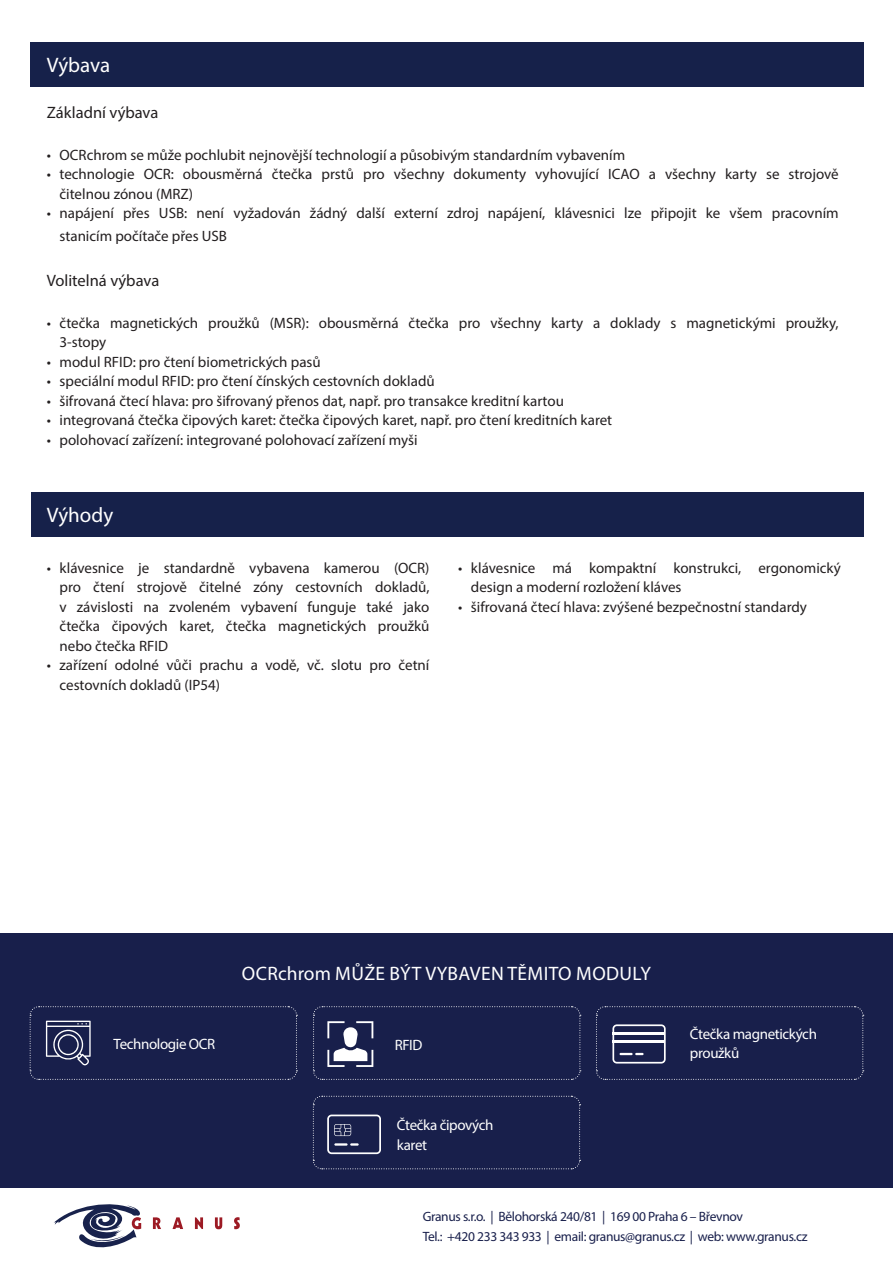
<style>
.page{position:relative;width:893px;height:1263px;background:#fff}
.page>*{position:absolute;margin:0;border:0;box-sizing:border-box;transform-origin:0 0}
.t1{font:21px "Myriad Pro";color:#fff}
.t2{font:19.5px "Myriad Pro";letter-spacing:.02em;color:#fff}
.t3{font:16.5px "Myriad Pro";color:#231f20}
.t4{font:15px/19.5px "Myriad Pro";color:#231f20}
.t5{font:15px/19.5px "Myriad Pro";letter-spacing:-.025em;color:#fff}
.t6{font:13.5px "Myriad Pro";letter-spacing:-.025em;color:#181f4b}
</style>
<div class="page">
<div style="left:0;top:933px;width:893px;height:254px;background:#181f4b"></div>
<div style="left:30px;top:43px;width:833px;height:44px;background:#16214a"></div>
<div style="left:31px;top:492px;width:832px;height:45px;background:#16214a"></div>
<svg style="left:234px;top:1217px;width:6px;height:12px"></svg>
<svg style="left:215px;top:1217px;width:7px;height:12px"></svg>
<svg style="left:195px;top:1217px;width:8px;height:12px"></svg>
<svg style="left:173px;top:1217px;width:10px;height:12px"></svg>
<svg style="left:153px;top:1217px;width:8px;height:12px"></svg>
<svg style="left:54px;top:1204px;width:88px;height:44px"></svg>
<svg style="left:29px;top:1006px;width:268px;height:74px"></svg>
<svg style="left:313px;top:1006px;width:268px;height:74px"></svg>
<svg style="left:596px;top:1006px;width:268px;height:74px"></svg>
<hr style="left:613px;top:1033px;width:52px;height:2px;background:#fff">
<hr style="left:612px;top:1040px;width:52px;height:2px;background:#fff">
<svg style="left:313px;top:1095px;width:268px;height:74px"></svg>
<p class="t1" style="left:47px;top:52px;width:65px">Výbava</p>
<p class="t3" style="left:47px;top:102px;width:113px">Základní výbava</p>
<p class="t4" style="left:47px;top:145px;width:580px">• OCRchrom se může pochlubit nejnovější technologií a působivým standardním vybavením</p>
<p class="t4" style="left:60px;top:164px;width:781px;text-indent:-13px">• technologie OCR: obousměrná čtečka prstů pro všechny dokumenty vyhovující ICAO a všechny karty se strojově čitelnou zónou (MRZ)</p>
<p class="t4" style="left:60px;top:202px;width:781px;line-height:22.5px;text-indent:-13px">• napájení přes USB: není vyžadován žádný další externí zdroj napájení, klávesnici lze připojit ke všem pracovním stanicím počítače přes USB</p>
<p class="t3" style="left:47px;top:270px;width:114px">Volitelná výbava</p>
<p class="t4" style="left:60px;top:313px;width:781px;text-indent:-13px">• čtečka magnetických proužků (MSR): obousměrná čtečka pro všechny karty a doklady s magnetickými proužky,<br>3-stopy</p>
<p class="t4" style="left:47px;top:352px;width:276px">• modul RFID: pro čtení biometrických pasů</p>
<p class="t4" style="left:47px;top:371px;width:389px">• speciální modul RFID: pro čtení čínských cestovních dokladů</p>
<p class="t4" style="left:47px;top:391px;width:519px">• šifrovaná čtecí hlava: pro šifrovaný přenos dat, např. pro transakce kreditní kartou</p>
<p class="t4" style="left:47px;top:410px;width:567px">• integrovaná čtečka čipových karet: čtečka čipových karet, např. pro čtení kreditních karet</p>
<p class="t4" style="left:47px;top:430px;width:372px">• polohovací zařízení: integrované polohovací zařízení myši</p>
<p class="t1" style="left:47px;top:502px;width:68px">Výhody</p>
<p class="t4" style="left:60px;top:557px;width:371px;text-align:justify;text-indent:-13px">• klávesnice je standardně vybavena kamerou (OCR) pro čtení strojově čitelné zóny cestovních dokladů, v závislosti na zvoleném vybavení funguje také jako čtečka čipových karet, čtečka magnetických proužků nebo čtečka RFID</p>
<p class="t4" style="left:60px;top:655px;width:371px;text-indent:-13px">• zařízení odolné vůči prachu a vodě, vč. slotu pro četní cestovních dokladů (IP54)</p>
<p class="t4" style="left:471px;top:557px;width:371px;text-indent:-13px">• klávesnice má kompaktní konstrukci, ergonomický design a moderní rozložení kláves</p>
<p class="t4" style="left:458px;top:596px;width:350px">• šifrovaná čtecí hlava: zvýšené bezpečnostní standardy</p>
<p class="t2" style="left:242px;top:961px;width:411px">OCRchrom MŮŽE BÝT VYBAVEN TĚMITO MODULY</p>
<p class="t5" style="left:114px;top:1034px;width:103px">Technologie OCR</p>
<p class="t5" style="left:395px;top:1035px;width:29px">RFID</p>
<p class="t5" style="left:397px;top:1115px;width:98px">Čtečka čipových karet</p>
<p class="t5" style="left:690px;top:1024px;width:129px">Čtečka magnetických</p>
<p class="t5" style="left:690px;top:1043px;width:51px">proužků</p>
<p class="t6" style="left:423px;top:1208px;width:322px">Granus s.r.o. | Bělohorská 240/81 | 169 00 Praha 6 – Břevnov</p>
<p class="t6" style="left:423px;top:1228px;width:386px">Tel.: +420 233 343 933 | email: granus@granus.cz | web: www.granus.cz</p>
</div>
